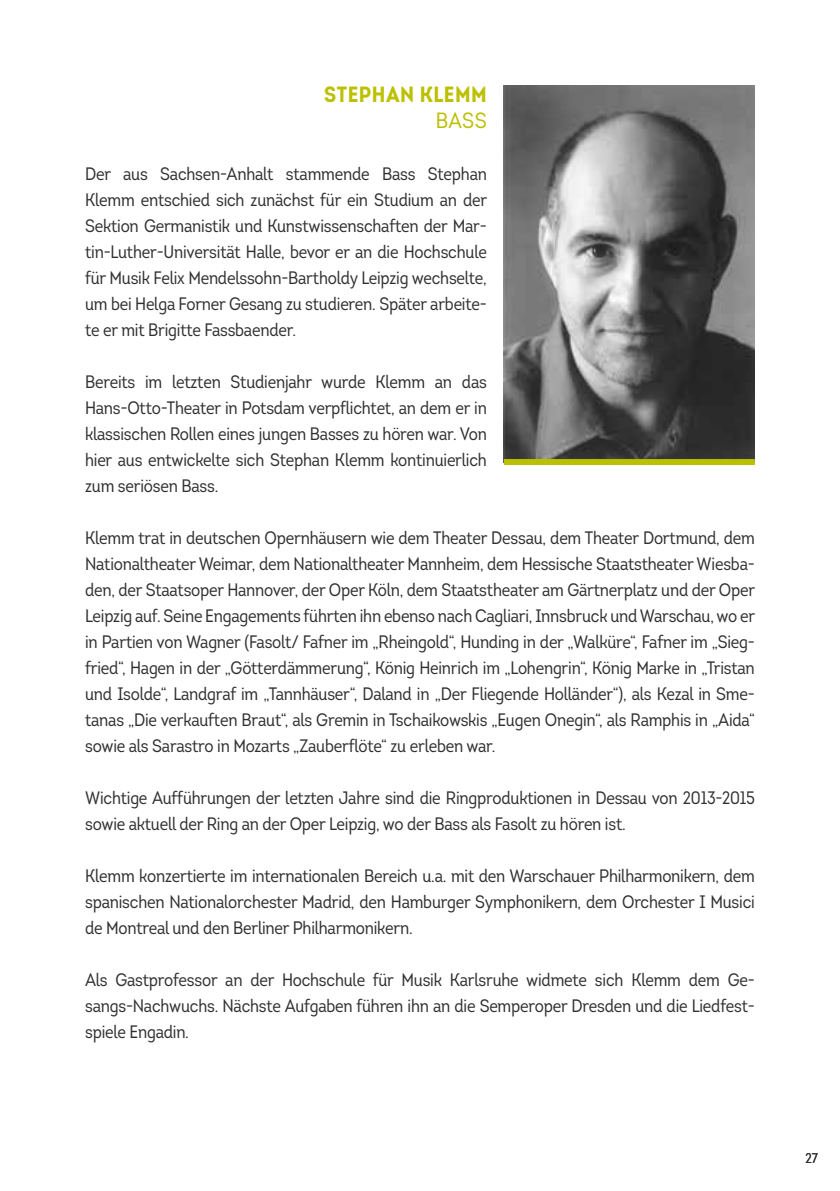
<style>
.page{position:relative;width:840px;height:1191px;background:#fff}
.page>*{position:absolute;margin:0;border:0;box-sizing:border-box;transform-origin:0 0}
.t1{font:700 22px "Intro Cond";letter-spacing:.025em;color:#bbc000}
.t2{font:22px "Intro Cond";color:#bbc000}
.t3{font:18px/26px "Intro Cond";letter-spacing:-.01em;color:#2f3030;text-align:justify}
.t4{font:14px "Intro Cond";color:#2f3030}
</style>
<div class="page">
<img style="left:503px;top:85px;width:251px;height:374px">
<div style="left:503px;top:459px;width:251px;height:6px;background:#bbc000"></div>
<p class="t1" style="left:324px;top:80px;width:164px">STEPHAN KLEMM</p>
<p class="t2" style="left:435px;top:106px;width:53px">BASS</p>
<p class="t3" style="left:85px;top:160px;width:403px">Der aus Sachsen-Anhalt stammende Bass Stephan Klemm entschied sich zunächst für ein Studium an der Sektion Germanistik und Kunstwissenschaften der Mar&shy;tin-Luther-Universität Halle, bevor er an die Hochschule für Musik Felix Mendelssohn-Bartholdy Leipzig wechselte, um bei Helga Forner Gesang zu studieren. Später arbeite&shy;te er mit Brigitte Fassbaender.</p>
<p class="t3" style="left:85px;top:368px;width:403px">Bereits im letzten Studienjahr wurde Klemm an das Hans-Otto-Theater in Potsdam verpflichtet, an dem er in klassischen Rollen eines jungen Basses zu hören war. Von hier aus entwickelte sich Stephan Klemm kontinuierlich zum seriösen Bass.</p>
<p class="t3" style="left:85px;top:524px;width:671px">Klemm trat in deutschen Opernhäusern wie dem Theater Dessau, dem Theater Dortmund, dem Nationaltheater Weimar, dem Nationaltheater Mannheim, dem Hessische Staatstheater Wiesba&shy;den, der Staatsoper Hannover, der Oper Köln, dem Staatstheater am Gärtnerplatz und der Oper Leipzig auf. Seine Engagements führten ihn ebenso nach Cagliari, Innsbruck und Warschau, wo er in Partien von Wagner (Fasolt/ Fafner im „Rheingold“, Hunding in der „Walküre“, Fafner im „Sieg&shy;fried“, Hagen in der „Götterdämmerung“, König Heinrich im „Lohengrin“, König Marke in „Tristan und Isolde“, Landgraf im „Tannhäuser“, Daland in „Der Fliegende Holländer“), als Kezal in Sme&shy;tanas „Die verkauften Braut“, als Gremin in Tschaikowskis „Eugen Onegin“, als Ramphis in „Aida“ sowie als Sarastro in Mozarts „Zauberflöte“ zu erleben war.</p>
<p class="t3" style="left:85px;top:784px;width:670px">Wichtige Aufführungen der letzten Jahre sind die Ringproduktionen in Dessau von 2013-2015 sowie aktuell der Ring an der Oper Leipzig, wo der Bass als Fasolt zu hören ist.</p>
<p class="t3" style="left:85px;top:862px;width:671px">Klemm konzertierte im internationalen Bereich u.a. mit den Warschauer Philharmonikern, dem spanischen Nationalorchester Madrid, den Hamburger Symphonikern, dem Orchester I Musici de Montreal und den Berliner Philharmonikern.</p>
<p class="t3" style="left:85px;top:966px;width:671px">Als Gastprofessor an der Hochschule für Musik Karlsruhe widmete sich Klemm dem Ge&shy;sangs-Nachwuchs. Nächste Aufgaben führen ihn an die Semperoper Dresden und die Liedfest&shy;spiele Engadin.</p>
<p class="t4" style="left:805px;top:1149px;width:14px">27</p>
</div>
